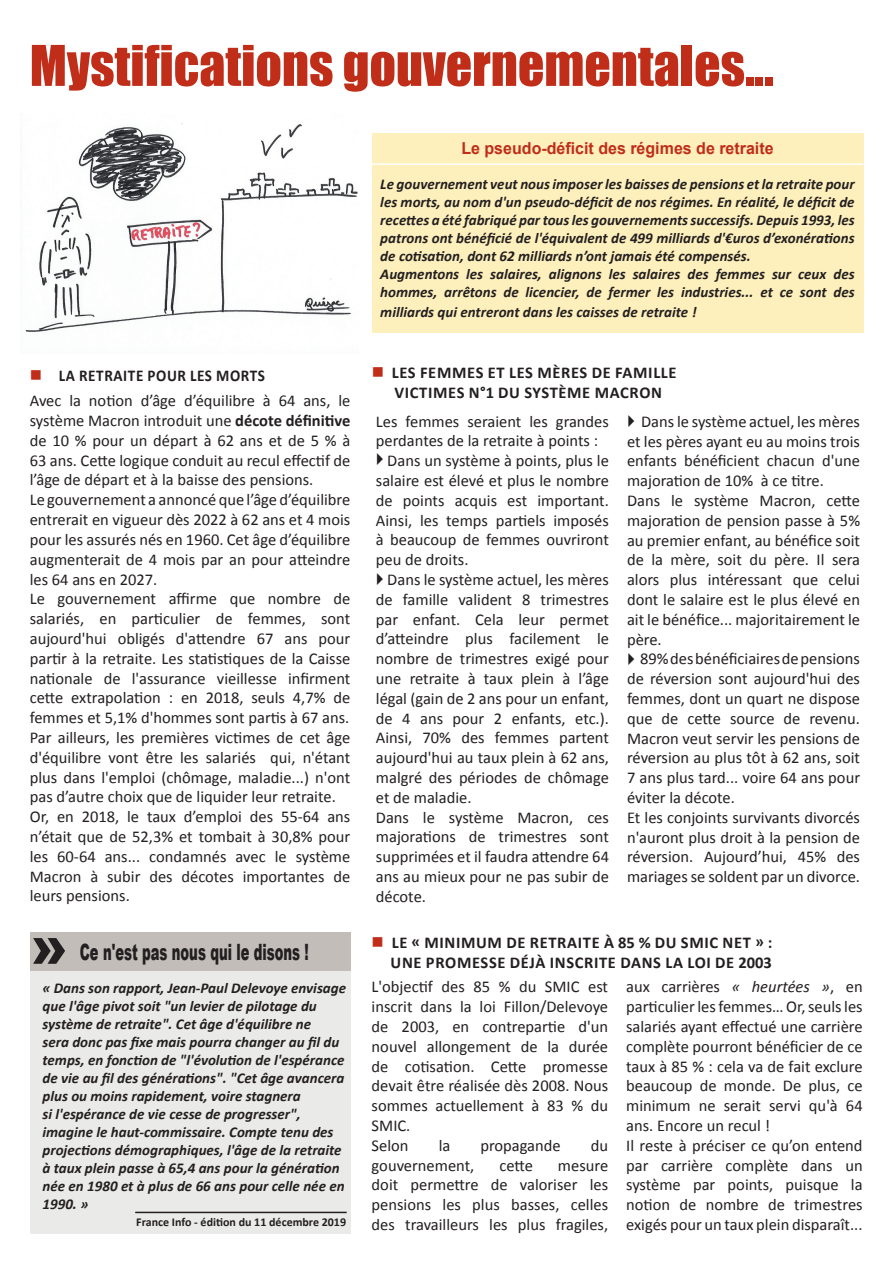
<style>
.page{position:relative;width:893px;height:1263px;background:#fff}
.page>*{position:absolute;margin:0;border:0;box-sizing:border-box;transform-origin:0 0}
.t1{font:900 57px "Arial";color:#231f20}
.t2{font:51.9px "Impact";color:#c02d19}
.t3{font:900 22.5px "Arial";color:#231f20;scale:.58 1}
.t4{font:16.5px/19.8px "Calibri";color:#231f20}
.t5{font:700 16.5px/19.8px "Calibri";letter-spacing:.04em;color:#231f20}
.t6{font:700 16.5px "Arial";color:#c02d19}
.t7{font:700 16.5px "Calibri";letter-spacing:.04em;color:#231f20;scale:.92 1}
.t8{font:italic 700 15px/18px "Calibri";color:#231f20}
.t9{font:700 12px "Calibri";color:#231f20}
.s1{color:#c02d19}
.s2{font-weight:700}
.s3{font-style:inherit}
.s4{font-style:italic}
</style>
<div class="page">
<div style="left:30px;top:970px;width:320px;height:250px;background:#eaeae8"></div>
<div style="left:30px;top:1214px;width:320px;height:19px;background:#eaeae8"></div>
<hr style="left:135px;top:1212px;width:212px;height:1px;background:#231f20">
<div style="left:30px;top:932px;width:320px;height:39px;background:#c2bdb8"></div>
<div style="left:372px;top:162px;width:491px;height:170px;background:#fef0bc"></div>
<div style="left:372px;top:133px;width:491px;height:30px;background:#fef0bc"></div>
<hr style="left:372px;top:163px;width:491px;height:2px;background:#fff">
<img style="left:20px;top:123px;width:338px;height:209px">
<h2 class="t2" style="left:30px;top:25px;width:745px">Mystifications gouvernementales...</h2>
<p class="t6" style="left:461px;top:138px;width:314px">le pseudo-déficit des régimes de retraite</p>
<p class="t7" style="left:30px;top:364px;width:256px"><span class="s1">■</span> LA RETRAITE POUR LES MORTS</p>
<p class="t4" style="left:30px;top:391px;width:322px">Avec la notion d’âge d’équilibre à 64 ans, le système Macron introduit une <span class="s2">DÉCOTE DÉFINITIVE </span>de 10 % pour un départ à 62 ans et de 5 % à 63 ans. Cette logique conduit au recul effectif de l’âge de départ et à la baisse des pensions.<br>Le gouvernement a annoncé que l’âge d’équilibre entrerait en vigueur dès 2022 à 62 ans et 4 mois pour les assurés nés en 1960. Cet âge d’équilibre augmenterait de 4 mois par an pour atteindre les 64 ans en 2027.<br>Le gouvernement affirme que nombre de salariés, en particulier de femmes, sont aujourd'hui obligés d'attendre 67 ans pour partir à la retraite. Les statistiques de la Caisse nationale de l'assurance vieillesse infirment cette extrapolation : en 2018, seuls 4,7% de femmes et 5,1% d'hommes sont partis à 67 ans.<br>Par ailleurs, les premières victimes de cet âge d'équilibre vont être les salariés qui, n'étant plus dans l'emploi (chômage, maladie...) n'ont pas d’autre choix que de liquider leur retraite.<br>Or, en 2018, le taux d’emploi des 55-64 ans n’était que de 52,3% et tombait à 30,8% pour les 60-64 ans... condamnés avec le système Macron à subir des décotes importantes de leurs pensions.</p>
<h1 class="t1" style="left:30px;top:904px;width:40px">»</h1>
<h3 class="t3" style="left:80px;top:935px;width:397px"><span class="s3">C</span>e n'est pas nous qui le disons !</h3>
<p class="t8" style="left:43px;top:979px;width:305px">« Dans son rapport, Jean-Paul Delevoye envisage que l'âge pivot soit "un levier de pilotage du système de retraite". Cet âge d'équilibre ne<br>sera donc pas fixe mais pourra changer au fil du temps, en fonction de "l'évolution de l'espérance de vie au fil des générations". "Cet âge avancera plus ou moins rapidement, voire stagnera<br>si l'espérance de vie cesse de progresser", imagine le haut-commissaire. Compte tenu des projections démographiques, l'âge de la retraite à taux plein passe à 65,4 ans pour la génération née en 1980 et à plus de 66 ans pour celle née en 1990. »</p>
<p class="t9" style="left:136px;top:1214px;width:211px">FRANCE INFO - ÉDITION DU 11 DÉCEMBRE 2019</p>
<p class="t8" style="left:380px;top:175px;width:476px">Le gouvernement veut nous imposer les baisses de pensions et la retraite pour les morts, au nom d'un pseudo-déficit de nos régimes. En réalité, le déficit de recettes a été fabriqué par tous les gouvernements successifs. Depuis 1993, les patrons ont bénéficié de l'équivalent de 499 milliards d'€uros d’exonérations de cotisation, dont 62 milliards n’ont jamais été compensés.<br>Augmentons les salaires, alignons les salaires des femmes sur ceux des hommes, arrêtons de licencier, de fermer les industries... et ce sont des</p>
<p class="t8" style="left:380px;top:303px;width:318px">milliards qui entreront dans les caisses de retraite !</p>
<p class="t5" style="left:372px;top:362px;width:306px;text-align:center"><span class="s1">■</span> LES FEMM ES ET LES MÈRES DE FAMILLE<br>VICTIMES N°1 DU SYSTÈME MACRON</p>
<p class="t4" style="left:376px;top:411px;width:235px">Les femmes seraient les grandes</p>
<p class="t4" style="left:376px;top:431px;width:224px">perdantes de la retraite à points :</p>
<p class="t4" style="left:387px;top:451px;width:223px">Dans un système à points, plus le</p>
<p class="t4" style="left:376px;top:471px;width:235px">salaire est élevé et plus le nombre</p>
<p class="t4" style="left:376px;top:490px;width:235px">de points acquis est important.</p>
<p class="t4" style="left:376px;top:510px;width:235px">Ainsi, les temps partiels imposés</p>
<p class="t4" style="left:376px;top:530px;width:235px">à beaucoup de femmes ouvriront</p>
<p class="t4" style="left:376px;top:550px;width:94px">peu de droits.</p>
<p class="t4" style="left:387px;top:570px;width:223px">Dans le système actuel, les mères</p>
<p class="t4" style="left:376px;top:589px;width:235px">de famille valident 8 trimestres</p>
<p class="t4" style="left:376px;top:609px;width:235px">par enfant. Cela leur permet</p>
<p class="t4" style="left:376px;top:629px;width:235px">d’atteindre plus facilement le</p>
<p class="t4" style="left:376px;top:649px;width:235px">nombre de trimestres exigé pour</p>
<p class="t4" style="left:376px;top:669px;width:235px">une retraite à taux plein à l’âge</p>
<p class="t4" style="left:376px;top:688px;width:235px">légal (gain de 2 ans pour un enfant,</p>
<p class="t4" style="left:376px;top:708px;width:235px">de 4 ans pour 2 enfants, etc.).</p>
<p class="t4" style="left:376px;top:728px;width:235px">Ainsi, 70% des femmes partent</p>
<p class="t4" style="left:376px;top:748px;width:235px">aujourd'hui au taux plein à 62 ans,</p>
<p class="t4" style="left:376px;top:768px;width:235px">malgré des périodes de chômage</p>
<p class="t4" style="left:376px;top:787px;width:97px">et de maladie.</p>
<p class="t4" style="left:376px;top:807px;width:235px">Dans le système Macron, ces</p>
<p class="t4" style="left:376px;top:827px;width:235px">majorations de trimestres sont</p>
<p class="t4" style="left:376px;top:847px;width:235px">supprimées et il faudra attendre 64</p>
<p class="t4" style="left:376px;top:867px;width:235px">ans au mieux pour ne pas subir de</p>
<p class="t4" style="left:376px;top:886px;width:52px">décote.</p>
<p class="t4" style="left:627px;top:411px;width:235px;text-indent:14px">Dans le système actuel, les mères et les pères ayant eu au moins trois enfants bénéficient chacun d'une majoration de 10% à ce titre.<br>Dans le système Macron, cette majoration de pension passe à 5% au premier enfant, au bénéfice soit de la mère, soit du père. Il sera alors plus intéressant que celui dont le salaire est le plus élevé en ait le bénéfice... majoritairement le père.</p>
<p class="t4" style="left:627px;top:649px;width:235px;text-indent:13px">89% des bénéficiaires de pensions de réversion sont aujourd'hui des femmes, dont un quart ne dispose que de cette source de revenu.<br>Macron veut servir les pensions de réversion au plus tôt à 62 ans, soit<br>7 ans plus tard... voire 64 ans pour éviter la décote.<br>Et les conjoints survivants divorcés n'auront plus droit à la pension de réversion. Aujourd’hui, 45% des mariages se soldent par un divorce.</p>
<p class="t5" style="left:391px;top:932px;width:383px;text-indent:-19px"><span class="s1">■</span> LE « MINIMUM DE RETRAITE À 85 % DU SMIC NET » :<br>UNE</p>
<p class="t5" style="left:426px;top:952px;width:42px">PROMESSE</p>
<p class="t5" style="left:510px;top:952px;width:263px">DÉJÀ INSCRITE DANS LA LOI DE 2003</p>
<p class="t4" style="left:372px;top:977px;width:238px">L'objectif des 85 % du SMIC est inscrit dans la loi Fillon/Delevoye de 2003, en contrepartie d'un nouvel allongement de la durée de cotisation. Cette promesse devait être réalisée dès 2008. Nous sommes actuellement à 83 % du<br>SMIC.<br>Selon</p>
<p class="t4" style="left:626px;top:977px;width:238px">aux carrières <span class="s4">« heurtées »</span>, en particulier les femmes… Or, seuls les salariés ayant effectué une carrière complète pourront bénéficier de ce taux à 85 % : cela va de fait exclure beaucoup de monde. De plus, ce minimum ne serait servi qu'à 64 ans. Encore un recul !<br>Il reste à préciser ce qu’on entend par carrière complète dans un système par points, puisque la notion de nombre de trimestres exigés pour un taux plein disparaît...</p>
<p class="t4" style="left:439px;top:1135px;width:13px">la</p>
<p class="t4" style="left:480px;top:1135px;width:82px">propagande</p>
<p class="t4" style="left:591px;top:1135px;width:19px">du</p>
<p class="t4" style="left:372px;top:1155px;width:104px">gouvernement,</p>
<p class="t4" style="left:499px;top:1155px;width:35px">cette</p>
<p class="t4" style="left:372px;top:1155px;width:238px;text-align:justify;text-indent:186px">mesure doit permettre de valoriser les pensions les plus basses, celles des travailleurs les plus fragiles,</p>
</div>
